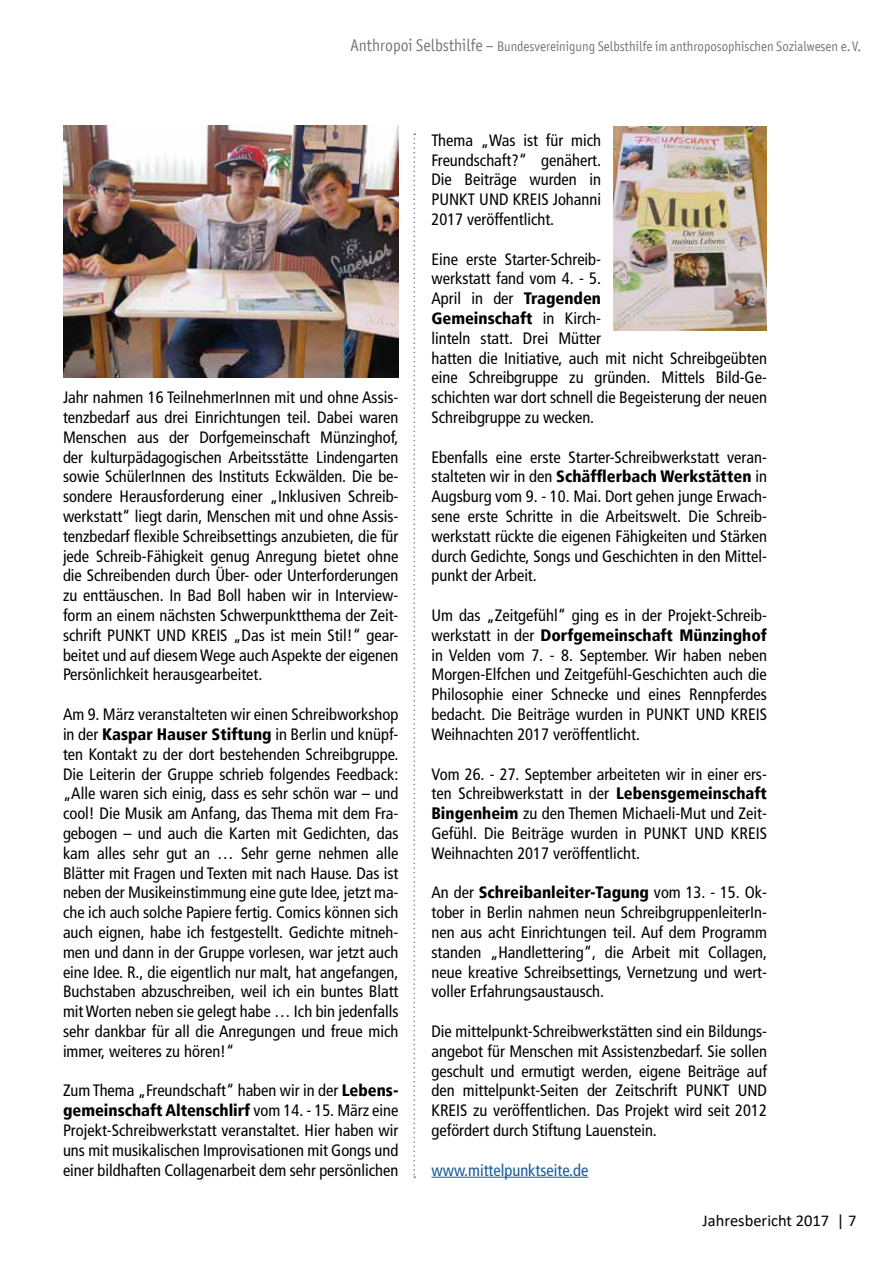
<style>
.page{position:relative;width:893px;height:1263px;background:#fff}
.page>*{position:absolute;margin:0;border:0;box-sizing:border-box;transform-origin:0 0}
.t1{font:condensed 16.5px/19.8px "Frutiger LT";color:#000;text-align:justify}
.t2{font:condensed 16.5px "Frutiger LT";color:#165b9a}
.t3{font:16.5px "Calibri";color:#000}
.t4{font:13.5px "Axel";color:#707173}
.s1{font-size:16.5px}
.s2{font-weight:900}
</style>
<div class="page">
<svg style="left:413px;top:134px;width:2px;height:1044px"></svg>
<hr style="left:431px;top:1177px;width:157px;height:1px;background:#165b9a">
<img style="left:63px;top:126px;width:335px;height:252px">
<img style="left:614px;top:126px;width:153px;height:204px">
<p class="t4" style="left:351px;top:39px;width:512px"><span class="s1">Anthropoi Selbsthilfe –</span> Bundesvereinigung Selbsthilfe im anthroposophischen Sozialwesen e. V.</p>
<p class="t1" style="left:63px;top:388px;width:337px">Jahr nahmen 16 TeilnehmerInnen mit und ohne Assis&shy;tenzbedarf aus drei Einrichtungen teil. Dabei waren Menschen aus der Dorfgemeinschaft Münzinghof, der kulturpädagogischen Arbeitsstätte Lindengarten sowie SchülerInnen des Instituts Eckwälden. Die be&shy;sondere Herausforderung einer „Inklusiven Schreib&shy;werkstatt“ liegt darin, Menschen mit und ohne Assis&shy;tenzbedarf flexible Schreibsettings anzubieten, die für jede Schreib-Fähigkeit genug Anregung bietet ohne die Schreibenden durch Über- oder Unterforderungen zu enttäuschen. In Bad Boll haben wir in Interview&shy;form an einem nächsten Schwerpunktthema der Zeit&shy;schrift PUNKT UND KREIS „Das ist mein Stil!“ gear&shy;beitet und auf diesem Wege auch Aspekte der eigenen Persönlichkeit herausgearbeitet.</p>
<p class="t1" style="left:63px;top:704px;width:337px">Am 9. März veranstalteten wir einen Schreibworkshop in der <span class="s2">Kaspar Hauser Stiftung</span> in Berlin und knüpf&shy;ten Kontakt zu der dort bestehenden Schreibgruppe.<br>Die Leiterin der Gruppe schrieb folgendes Feedback: „Alle waren sich einig, dass es sehr schön war – und cool! Die Musik am Anfang, das Thema mit dem Fra&shy;gebogen – und auch die Karten mit Gedichten, das kam alles sehr gut an … Sehr gerne nehmen alle Blätter mit Fragen und Texten mit nach Hause. Das ist neben der Musikeinstimmung eine gute Idee, jetzt ma&shy;che ich auch solche Papiere fertig. Comics können sich auch eignen, habe ich festgestellt. Gedichte mitneh&shy;men und dann in der Gruppe vorlesen, war jetzt auch eine Idee. R., die eigentlich nur malt, hat angefangen, Buchstaben abzuschreiben, weil ich ein buntes Blatt mit Worten neben sie gelegt habe … Ich bin jedenfalls sehr dankbar für all die Anregungen und freue mich immer, weiteres zu hören!“</p>
<p class="t1" style="left:63px;top:1081px;width:337px">Zum Thema „Freundschaft“ haben wir in der <span class="s2">Lebens&shy;gemeinschaft Altenschlirf</span> vom 14. - 15. März eine Projekt-Schreibwerkstatt veranstaltet. Hier haben wir uns mit musikalischen Improvisationen mit Gongs und einer bildhaften Collagenarbeit dem sehr persönlichen</p>
<p class="t1" style="left:431px;top:130px;width:171px">Thema „Was ist für mich Freundschaft?“ genähert.<br>Die Beiträge wurden in PUNKT UND KREIS Johanni 2017 veröffentlicht.</p>
<p class="t1" style="left:431px;top:249px;width:337px;text-align:left">Eine erste Starter-Schreib-<br>werkstatt fand vom 4. - 5.<br>April in der <span class="s2">Tragenden<br>Gemeinschaft</span> in Kirch-<br>linteln statt. Drei Mütter<br>hatten die Initiative, auch mit nicht Schreibgeübten eine Schreibgruppe zu gründen. Mittels Bild-Ge&shy;schichten war dort schnell die Begeisterung der neuen Schreibgruppe zu wecken.</p>
<p class="t1" style="left:431px;top:447px;width:337px">Ebenfalls eine erste Starter-Schreibwerkstatt veran&shy;stalteten wir in den <span class="s2">Schäfflerbach Werkstätten</span> in Augsburg vom 9. - 10. Mai. Dort gehen junge Erwach&shy;sene erste Schritte in die Arbeitswelt. Die Schreib&shy;werkstatt rückte die eigenen Fähigkeiten und Stärken durch Gedichte, Songs und Geschichten in den Mittel&shy;punkt der Arbeit.</p>
<p class="t1" style="left:431px;top:605px;width:337px">Um das „Zeitgefühl“ ging es in der Projekt-Schreib&shy;werkstatt in der <span class="s2">Dorfgemeinschaft Münzinghof </span>in Velden vom 7. - 8. September. Wir haben neben Morgen-Elfchen und Zeitgefühl-Geschichten auch die Philosophie einer Schnecke und eines Rennpferdes bedacht. Die Beiträge wurden in PUNKT UND KREIS Weihnachten 2017 veröffentlicht.</p>
<p class="t1" style="left:431px;top:764px;width:337px">Vom 26. - 27. September arbeiteten wir in einer ers&shy;ten Schreibwerkstatt in der <span class="s2">Lebensgemeinschaft Bingenheim</span> zu den Themen Michaeli-Mut und Zeit-Gefühl. Die Beiträge wurden in PUNKT UND KREIS Weihnachten 2017 veröffentlicht.</p>
<p class="t1" style="left:431px;top:883px;width:337px">An der <span class="s2">Schreibanleiter-Tagung</span> vom 13. - 15. Ok&shy;tober in Berlin nahmen neun SchreibgruppenleiterIn&shy;nen aus acht Einrichtungen teil. Auf dem Programm standen „Handlettering“, die Arbeit mit Collagen, neue kreative Schreibsettings, Vernetzung und wert&shy;voller Erfahrungsaustausch.</p>
<p class="t1" style="left:431px;top:1021px;width:337px">Die mittelpunkt-Schreibwerkstätten sind ein Bildungs&shy;angebot für Menschen mit Assistenzbedarf. Sie sollen geschult und ermutigt werden, eigene Beiträge auf den mittelpunkt-Seiten der Zeitschrift PUNKT UND KREIS zu veröffentlichen. Das Projekt wird seit 2012 gefördert durch Stiftung Lauenstein.</p>
<p class="t2" style="left:431px;top:1160px;width:158px">www.mittelpunktseite.de</p>
<p class="t3" style="left:703px;top:1209px;width:155px">Jahresbericht 2017 | 7</p>
</div>
